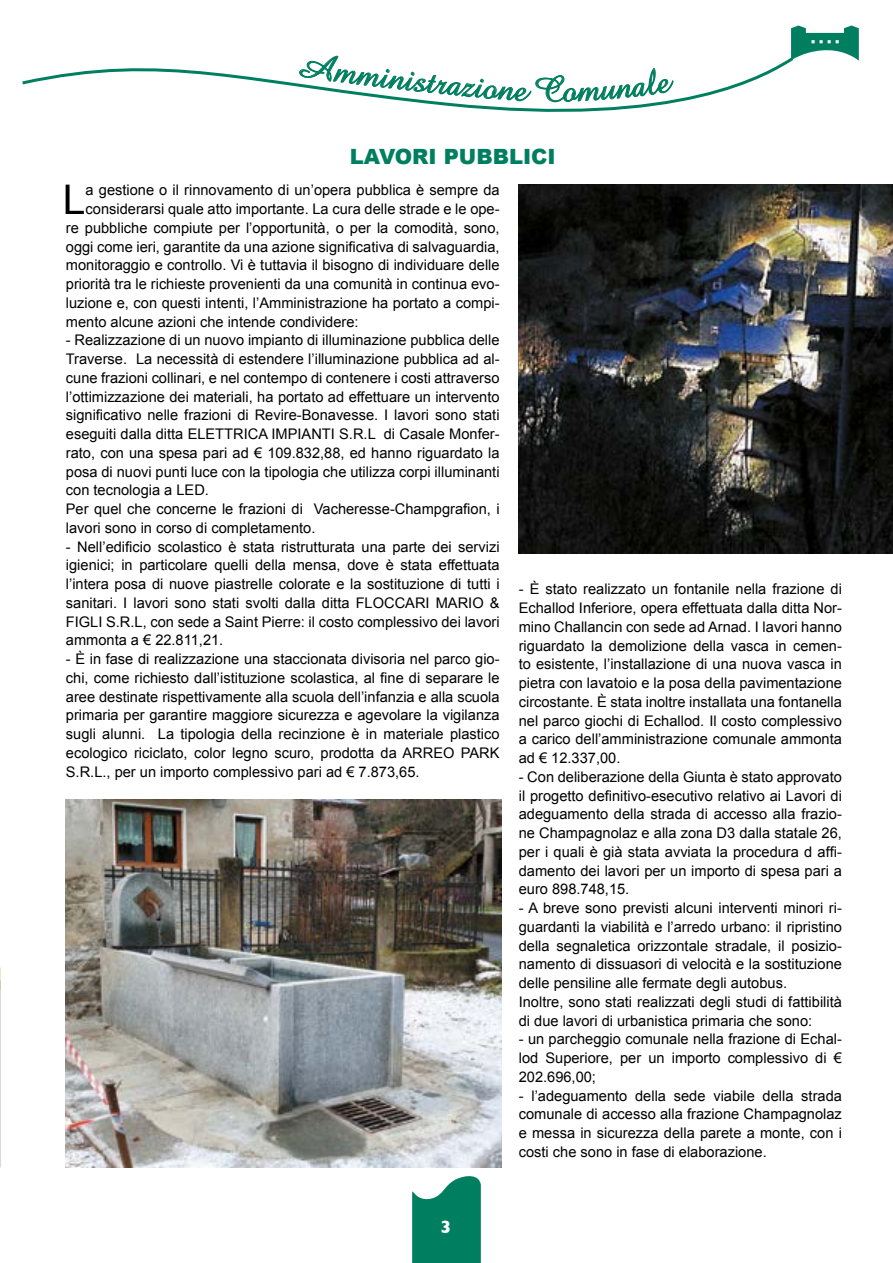
<style>
.page{position:relative;width:893px;height:1263px;background:#fff}
.page>*{position:absolute;margin:0;border:0;box-sizing:border-box;transform-origin:0 0}
.t1{font:40.8px "Arial";color:#000}
.t2{font:36px "Amazone BT";color:#007e60}
.t3{font:900 21px "Arial";color:#007e60}
.t4{font:700 18px "Gill Sans";color:#fff}
.t5{font:14.7px/18.8px "Arial";color:#000;text-align:justify}
</style>
<div class="page">
<img style="left:519px;top:185px;width:374px;height:368px">
<img style="left:66px;top:799px;width:436px;height:369px">
<svg style="left:412px;top:1176px;width:69px;height:87px;background:#228f75"></svg>
<svg style="left:791px;top:26px;width:68px;height:35px"></svg>
<svg style="left:22px;top:52px;width:774px;height:51px"></svg>
<svg style="left:299px;top:52px;width:376px;height:60px"></svg>
<h2 class="t2" style="left:392px;top:56px;width:75px;rotate:6deg">nistra</h2>
<h2 class="t2" style="left:535px;top:69px;width:31px">C</h2>
<h3 class="t3" style="left:350px;top:141px;width:207px">LAVORI PUBBLICI</h3>
<h1 class="t1" style="left:63px;top:173px;width:24px">L</h1>
<p class="t5" style="left:86px;top:181px;width:415px">a gestione o il rinnovamento di un’opera pubblica è sempre da</p>
<p class="t5" style="left:86px;top:200px;width:415px">considerarsi quale atto importante. La cura delle strade e le ope-</p>
<p class="t5" style="left:66px;top:218px;width:435px">re pubbliche compiute per l’opportunità, o per la comodità, sono,</p>
<p class="t5" style="left:66px;top:237px;width:435px">oggi come ieri, garantite da una azione significativa di salvaguardia,</p>
<p class="t5" style="left:66px;top:256px;width:435px">monitoraggio e controllo. Vi è tuttavia il bisogno di individuare delle</p>
<p class="t5" style="left:66px;top:275px;width:435px">priorità tra le richieste provenienti da una comunità in continua evo-</p>
<p class="t5" style="left:66px;top:293px;width:435px">luzione e, con questi intenti, l’Amministrazione ha portato a compi-</p>
<p class="t5" style="left:66px;top:312px;width:294px">mento alcune azioni che intende condividere:</p>
<p class="t5" style="left:66px;top:331px;width:435px;text-align:left">- Realizzazione di un nuovo impianto di illuminazione pubblica delle Traverse. La necessità di estendere l’illuminazione pubblica ad al&shy;cune frazioni collinari, e nel contempo di contenere i costi attraverso l’ottimizzazione dei materiali, ha portato ad effettuare un intervento significativo nelle frazioni di Revire-Bonavesse. I lavori sono stati eseguiti dalla ditta ELETTRICA IMPIANTI S.R.L di Casale Monfer&shy;rato, con una spesa pari ad € 109.832,88, ed hanno riguardato la posa di nuovi punti luce con la tipologia che utilizza corpi illuminanti con tecnologia a LED.<br>Per quel che concerne le frazioni di Vacheresse-Champgrafion, i lavori sono in corso di completamento.</p>
<p class="t5" style="left:66px;top:537px;width:435px">- Nell’edificio scolastico è stata ristrutturata una parte dei servizi igienici; in particolare quelli della mensa, dove è stata effettuata l’intera posa di nuove piastrelle colorate e la sostituzione di tutti i sanitari. I lavori sono stati svolti dalla ditta FLOCCARI MARIO &amp; FIGLI S.R.L, con sede a Saint Pierre: il costo complessivo dei lavori ammonta a € 22.811,21.</p>
<p class="t5" style="left:66px;top:650px;width:435px">- È in fase di realizzazione una staccionata divisoria nel parco gio&shy;chi, come richiesto dall’istituzione scolastica, al fine di separare le aree destinate rispettivamente alla scuola dell’infanzia e alla scuola primaria per garantire maggiore sicurezza e agevolare la vigilanza sugli alunni. La tipologia della recinzione è in materiale plastico ecologico riciclato, color legno scuro, prodotta da ARREO PARK S.R.L., per un importo complessivo pari ad € 7.873,65.</p>
<p class="t5" style="left:519px;top:580px;width:325px">- È stato realizzato un fontanile nella frazione di Echallod Inferiore, opera effettuata dalla ditta Nor&shy;mino Challancin con sede ad Arnad. I lavori hanno riguardato la demolizione della vasca in cemen&shy;to esistente, l’installazione di una nuova vasca in pietra con lavatoio e la posa della pavimentazione circostante. È stata inoltre installata una fontanella nel parco giochi di Echallod. Il costo complessivo a carico dell’amministrazione comunale ammonta ad € 12.337,00.</p>
<p class="t5" style="left:519px;top:767px;width:325px">- Con deliberazione della Giunta è stato approvato il progetto definitivo-esecutivo relativo ai Lavori di adeguamento della strada di accesso alla frazio&shy;ne Champagnolaz e alla zona D3 dalla statale 26, per i quali è già stata avviata la procedura d affi&shy;damento dei lavori per un importo di spesa pari a euro 898.748,15.</p>
<p class="t5" style="left:519px;top:899px;width:325px;text-align:left">- A breve sono previsti alcuni interventi minori ri&shy;guardanti la viabilità e l’arredo urbano: il ripristino della segnaletica orizzontale stradale, il posizio&shy;namento di dissuasori di velocità e la sostituzione delle pensiline alle fermate degli autobus.<br>Inoltre, sono stati realizzati degli studi di fattibilità di due lavori di urbanistica primaria che sono:</p>
<p class="t5" style="left:519px;top:1030px;width:325px">- un parcheggio comunale nella frazione di Echal&shy;lod Superiore, per un importo complessivo di € 202.696,00;</p>
<p class="t5" style="left:519px;top:1086px;width:325px">- l’adeguamento della sede viabile della strada comunale di accesso alla frazione Champagnolaz e messa in sicurezza della parete a monte, con i costi che sono in fase di elaborazione.</p>
<p class="t4" style="left:441px;top:1216px;width:12px">3</p>
</div>
